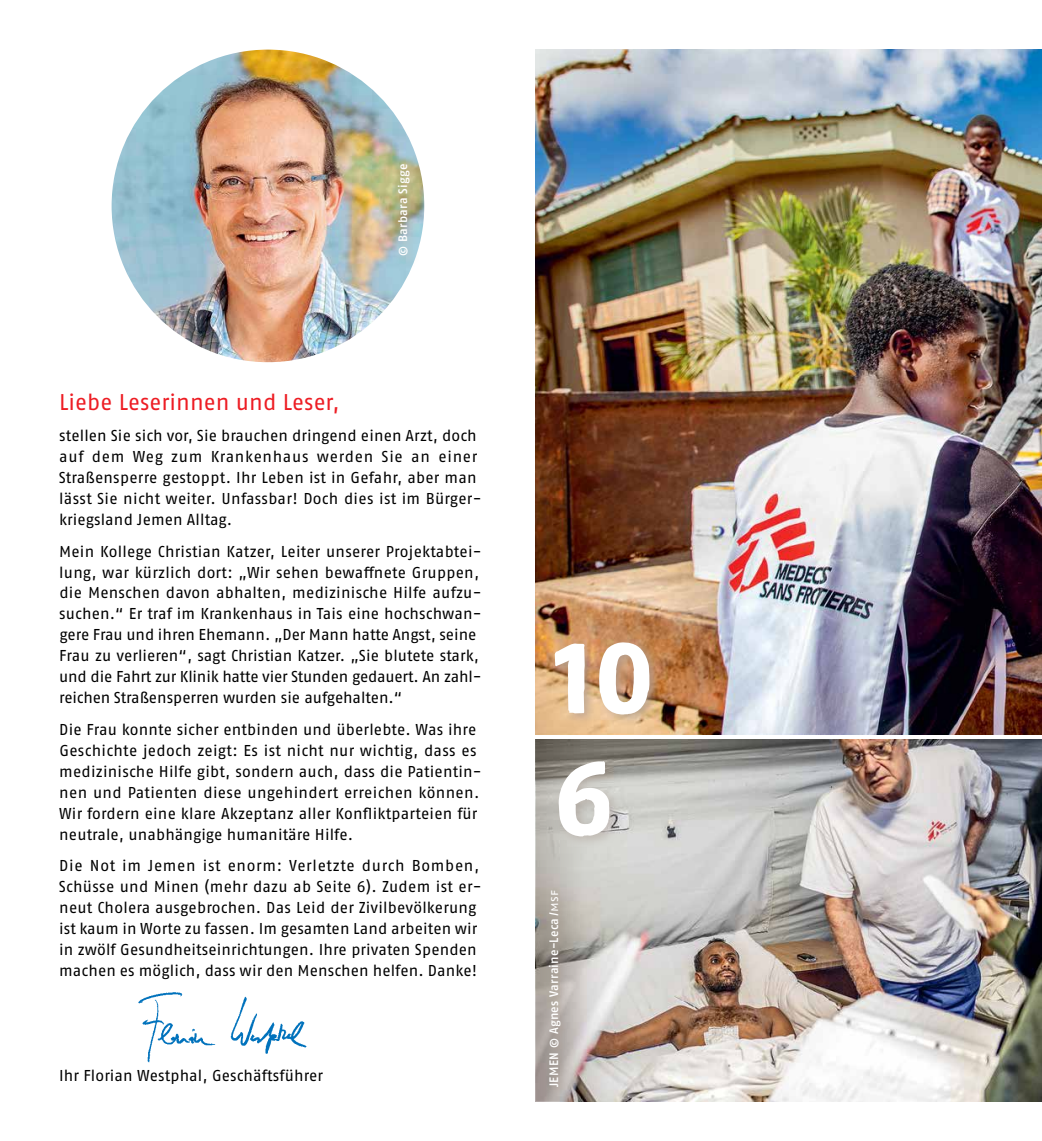
<style>
.page{position:relative;width:1042px;height:1141px;background:#fff}
.page>*{position:absolute;margin:0;border:0;box-sizing:border-box;transform-origin:0 0}
.t1{font:105px "Fago Rough Bold Lf";color:#fff}
.t2{font:22.75px "Fago OT";color:#ed1d24}
.t3{font:15.75px/21px "Fago OT";letter-spacing:.01em;color:#000}
.t4{font:500 12.25px "Fago OT";letter-spacing:.02em;color:#fff}
.s1{font-weight:400}
</style>
<div class="page">
<img style="left:648px;top:740px;width:394px;height:361px">
<svg style="left:536px;top:739px;width:112px;height:362px;background:#bfbbb5"></svg>
<img style="left:536px;top:50px;width:506px;height:684px">
<div style="left:549px;top:636px;width:114px;height:91px;background:#af9e93;opacity:.75"></div>
<div style="left:547px;top:889px;width:21px;height:206px;background:#af9e93;opacity:.75"></div>
<div style="left:553px;top:755px;width:69px;height:94px;background:#9f8d83;opacity:.4"></div>
<img style="left:112px;top:50px;width:312px;height:312px;border-radius:156px">
<div style="left:392px;top:159px;width:30px;height:109px;background:#c5b3a4;opacity:.75"></div>
<img style="left:138px;top:992px;width:169px;height:71px">
<p class="t4" style="left:395px;top:256px;width:93px;rotate:-90deg">© Barbara Sigge</p>
<h2 class="t2" style="left:59px;top:388px;width:282px">Liebe Leserinnen und Leser,</h2>
<p class="t3" style="left:59px;top:425px;width:424px">stellen Sie sich vor, Sie brauchen dringend einen Arzt, doch auf dem Weg zum Krankenhaus werden Sie an einer Straßensperre gestoppt. Ihr Leben ist in Gefahr, aber man lässt Sie nicht weiter. Unfassbar! Doch dies ist im Bürger&shy;kriegsland Jemen Alltag.</p>
<p class="t3" style="left:59px;top:540px;width:424px">Mein Kollege Christian Katzer, Leiter unserer Projektabtei&shy;lung, war kürzlich dort: „Wir sehen bewaffnete Gruppen, die Menschen davon abhalten, medizinische Hilfe aufzu&shy;suchen.“ Er traf im Krankenhaus in Tais eine hochschwan&shy;gere Frau und ihren Ehemann. „Der Mann hatte Angst, seine Frau zu verlieren“, sagt Christian Katzer. „Sie blutete stark, und die Fahrt zur Klinik hatte vier Stunden gedauert. An zahl&shy;reichen Straßensperren wurden sie aufgehalten.“</p>
<p class="t3" style="left:59px;top:719px;width:424px">Die Frau konnte sicher entbinden und überlebte. Was ihre Geschichte jedoch zeigt: Es ist nicht nur wichtig, dass es medizinische Hilfe gibt, sondern auch, dass die Patientin&shy;nen und Patienten diese ungehindert erreichen können.<br>Wir fordern eine klare Akzeptanz aller Konfliktparteien für neutrale, unabhängige humanitäre Hilfe.</p>
<p class="t3" style="left:59px;top:855px;width:424px">Die Not im Jemen ist enorm: Verletzte durch Bomben, Schüsse und Minen (mehr dazu ab Seite 6). Zudem ist er&shy;neut Cholera ausgebrochen. Das Leid der Zivilbevölkerung ist kaum in Worte zu fassen. Im gesamten Land arbeiten wir in zwölf Gesundheitseinrichtungen. Ihre privaten Spenden machen es möglich, dass wir den Menschen helfen. Danke!</p>
<p class="t3" style="left:59px;top:1065px;width:265px">Ihr Florian Westphal, Geschäftsführer</p>
<h1 class="t1" style="left:556px;top:617px;width:100px">10</h1>
<h1 class="t1" style="left:556px;top:739px;width:61px">6</h1>
<p class="t4" style="left:546px;top:1087px;width:199px;rotate:-90deg">JEMEN © Agnes Varraine-Leca/<span class="s1">msf</span></p>
</div>
